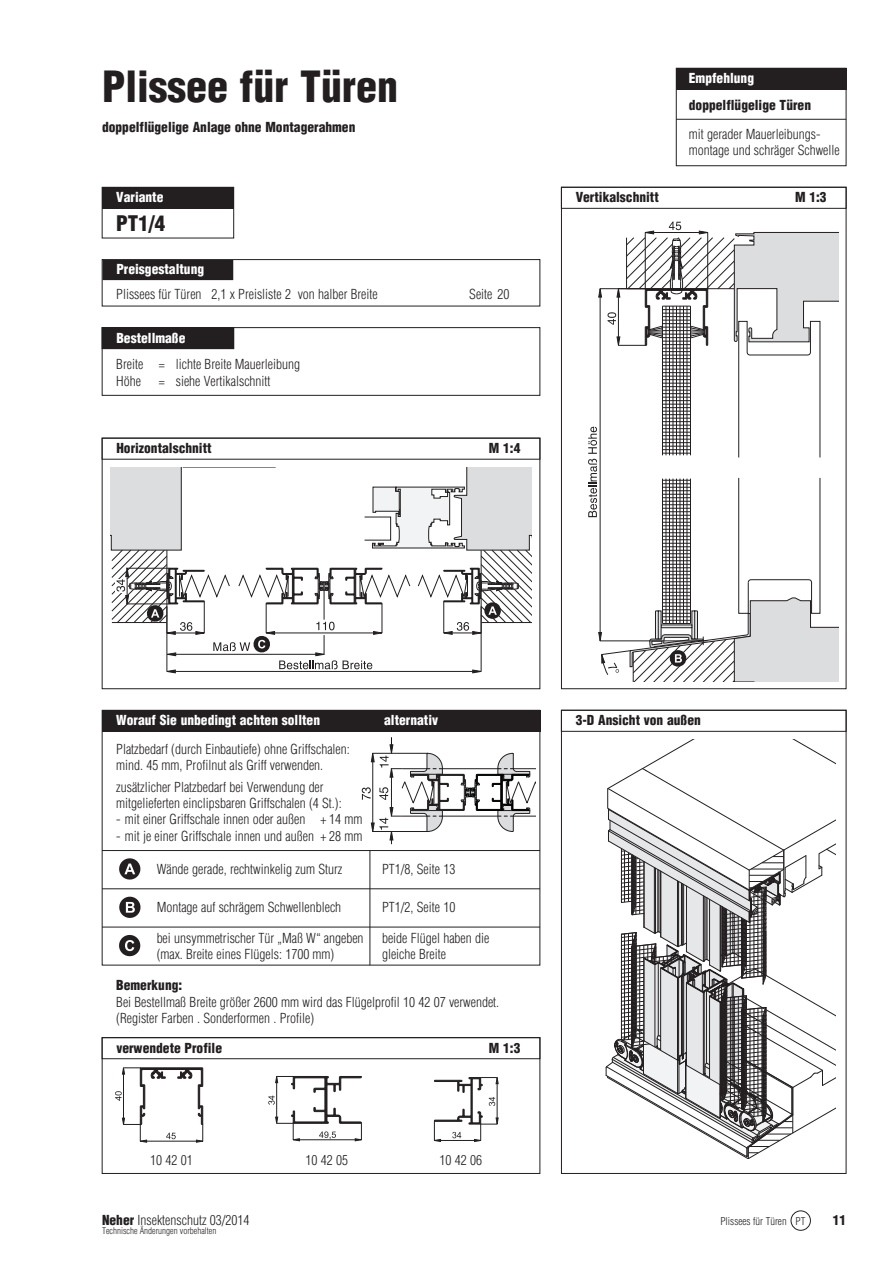
<style>
.page{position:relative;width:893px;height:1263px;background:#fff}
.page>*{position:absolute;margin:0;border:0;box-sizing:border-box;transform-origin:0 0}
.t1{font:900 condensed 42px "Helvetica";color:#231f20}
.t2{font:900 condensed 21px "Helvetica";color:#231f20}
.t3{font:300 condensed 13.5px/16.2px "Helvetica";color:#231f20}
.t4{font:900 condensed 13.5px "Helvetica";color:#231f20}
.t5{font:900 condensed 13.5px "Helvetica";color:#fff}
.t6{font:300 condensed 10.5px "Helvetica";color:#231f20}
.t7{font:300 condensed 9px "Helvetica";color:#231f20}
.s1{font-weight:900}
</style>
<div class="page">
<div style="left:102px;top:438px;width:438px;height:251px;border:1px solid #231f20"></div>
<div style="left:561px;top:187px;width:285px;height:502px;border:1px solid #231f20"></div>
<div style="left:102px;top:187px;width:132px;height:21px;background:#231f20"></div>
<div style="left:102px;top:187px;width:132px;height:51px;border:1px solid #231f20"></div>
<div style="left:102px;top:328px;width:132px;height:21px;background:#231f20"></div>
<div style="left:102px;top:327px;width:438px;height:69px;border:1px solid #231f20"></div>
<div style="left:102px;top:260px;width:132px;height:21px;background:#231f20"></div>
<div style="left:102px;top:259px;width:132px;height:22px;border:1px solid #fff"></div>
<div style="left:102px;top:259px;width:438px;height:47px;border:1px solid #231f20"></div>
<svg style="left:110px;top:468px;width:421px;height:205px"></svg>
<svg style="left:588px;top:222px;width:250px;height:459px"></svg>
<div style="left:102px;top:1038px;width:438px;height:21px;border:1px solid #231f20"></div>
<div style="left:102px;top:1038px;width:438px;height:136px;border:1px solid #231f20"></div>
<svg style="left:433px;top:1077px;width:66px;height:65px"></svg>
<svg style="left:268px;top:1076px;width:94px;height:65px"></svg>
<svg style="left:115px;top:1067px;width:89px;height:76px"></svg>
<div style="left:561px;top:710px;width:285px;height:464px;border:1px solid #231f20"></div>
<svg style="left:606px;top:740px;width:229px;height:419px"></svg>
<div style="left:102px;top:710px;width:438px;height:21px;background:#231f20"></div>
<div style="left:102px;top:710px;width:438px;height:255px;border:1px solid #231f20"></div>
<hr style="left:102px;top:889px;width:438px;height:1px;background:#231f20">
<svg style="left:119px;top:858px;width:22px;height:22px"></svg>
<svg style="left:119px;top:896px;width:22px;height:22px"></svg>
<svg style="left:362px;top:738px;width:173px;height:106px"></svg>
<hr style="left:102px;top:850px;width:438px;height:1px;background:#231f20">
<hr style="left:102px;top:927px;width:438px;height:1px;background:#231f20">
<svg style="left:119px;top:935px;width:22px;height:22px"></svg>
<hr style="left:370px;top:850px;width:1px;height:115px;background:#231f20">
<div style="left:791px;top:1211px;width:19px;height:19px;border:1px solid #231f20;border-radius:50%"></div>
<div style="left:676px;top:68px;width:170px;height:21px;background:#231f20"></div>
<div style="left:676px;top:68px;width:170px;height:98px;border:1px solid #231f20"></div>
<hr style="left:676px;top:119px;width:170px;height:1px;background:#231f20">
<h1 class="t1" style="left:102px;top:71px;width:298px">Plissee für Türen</h1>
<p class="t4" style="left:102px;top:122px;width:255px">doppelflügelige Anlage ohne Montagerahmen</p>
<p class="t5" style="left:689px;top:73px;width:67px">Empfehlung</p>
<p class="t4" style="left:689px;top:100px;width:124px">doppelflügelige Türen</p>
<p class="t3" style="left:689px;top:127px;width:152px">mit gerader Mauerleibungs&shy;montage und schräger Schwelle</p>
<p class="t5" style="left:116px;top:192px;width:49px">Variante</p>
<p class="t4" style="left:576px;top:192px;width:85px">Vertikalschnitt</p>
<p class="t4" style="left:795px;top:192px;width:33px">M 1:3</p>
<h2 class="t2" style="left:116px;top:215px;width:51px">PT1/4</h2>
<p class="t5" style="left:116px;top:264px;width:89px">Preisgestaltung</p>
<p class="t3" style="left:116px;top:287px;width:263px">Plissees für Türen 2,1 x Preisliste 2 von halber Breite</p>
<p class="t3" style="left:469px;top:287px;width:42px">Seite 20</p>
<p class="t5" style="left:116px;top:332px;width:70px">Bestellmaße</p>
<p class="t3" style="left:116px;top:358px;width:185px">Breite = lichte Breite Mauerleibung<br>Höhe</p>
<p class="t3" style="left:159px;top:374px;width:113px">= siehe Vertikalschnitt</p>
<p class="t4" style="left:116px;top:443px;width:97px">Horizontalschnitt</p>
<p class="t4" style="left:489px;top:443px;width:33px">M 1:4</p>
<p class="t5" style="left:116px;top:715px;width:205px">Worauf Sie unbedingt achten sollten</p>
<p class="t5" style="left:384px;top:715px;width:55px">alternativ</p>
<p class="t3" style="left:116px;top:742px;width:235px">Platzbedarf (durch Einbautiefe) ohne Griffschalen: mind. 45 mm, Profilnut als Griff verwenden.</p>
<p class="t3" style="left:116px;top:780px;width:227px">zusätzlicher Platzbedarf bei Verwendung der mitgelieferten einclipsbaren Griffschalen (4 St.):</p>
<p class="t3" style="left:116px;top:813px;width:248px">- mit einer Griffschale innen oder außen + 14 mm</p>
<p class="t3" style="left:116px;top:829px;width:248px">- mit je einer Griffschale innen und außen + 28 mm</p>
<p class="t3" style="left:157px;top:862px;width:187px">Wände gerade, rechtwinkelig zum Sturz</p>
<p class="t3" style="left:382px;top:862px;width:75px">PT1/8, Seite 13</p>
<p class="t3" style="left:157px;top:901px;width:186px">Montage auf schrägem Schwellenblech</p>
<p class="t3" style="left:382px;top:901px;width:75px">PT1/2, Seite 10</p>
<p class="t3" style="left:157px;top:931px;width:208px">bei unsymmetrischer Tür „Maß W“ angeben</p>
<p class="t3" style="left:382px;top:931px;width:109px">beide Flügel haben die</p>
<p class="t3" style="left:157px;top:947px;width:179px">(max. Breite eines Flügels: 1700 mm)</p>
<p class="t3" style="left:382px;top:947px;width:66px">gleiche Breite</p>
<p class="t4" style="left:116px;top:980px;width:68px">Bemerkung:</p>
<p class="t3" style="left:116px;top:995px;width:384px">Bei Bestellmaß Breite größer 2600 mm wird das Flügelprofil 10 42 07 verwendet. (Register Farben . Sonderformen . Profile)</p>
<p class="t4" style="left:116px;top:1042px;width:107px">verwendete Profile</p>
<p class="t4" style="left:489px;top:1042px;width:33px">M 1:3</p>
<p class="t3" style="left:150px;top:1153px;width:44px">10 42 01</p>
<p class="t3" style="left:305px;top:1153px;width:44px">10 42 05</p>
<p class="t3" style="left:439px;top:1153px;width:44px">10 42 06</p>
<p class="t3" style="left:102px;top:1213px;width:149px"><span class="s1">Neher</span> Insektenschutz 03/2014</p>
<p class="t7" style="left:102px;top:1227px;width:116px">Technische Änderungen vorbehalten</p>
<p class="t4" style="left:576px;top:715px;width:127px">3-D Ansicht von außen</p>
<p class="t6" style="left:720px;top:1217px;width:87px">Plissees für Türen PT</p>
<p class="t4" style="left:833px;top:1215px;width:15px">11</p>
</div>
